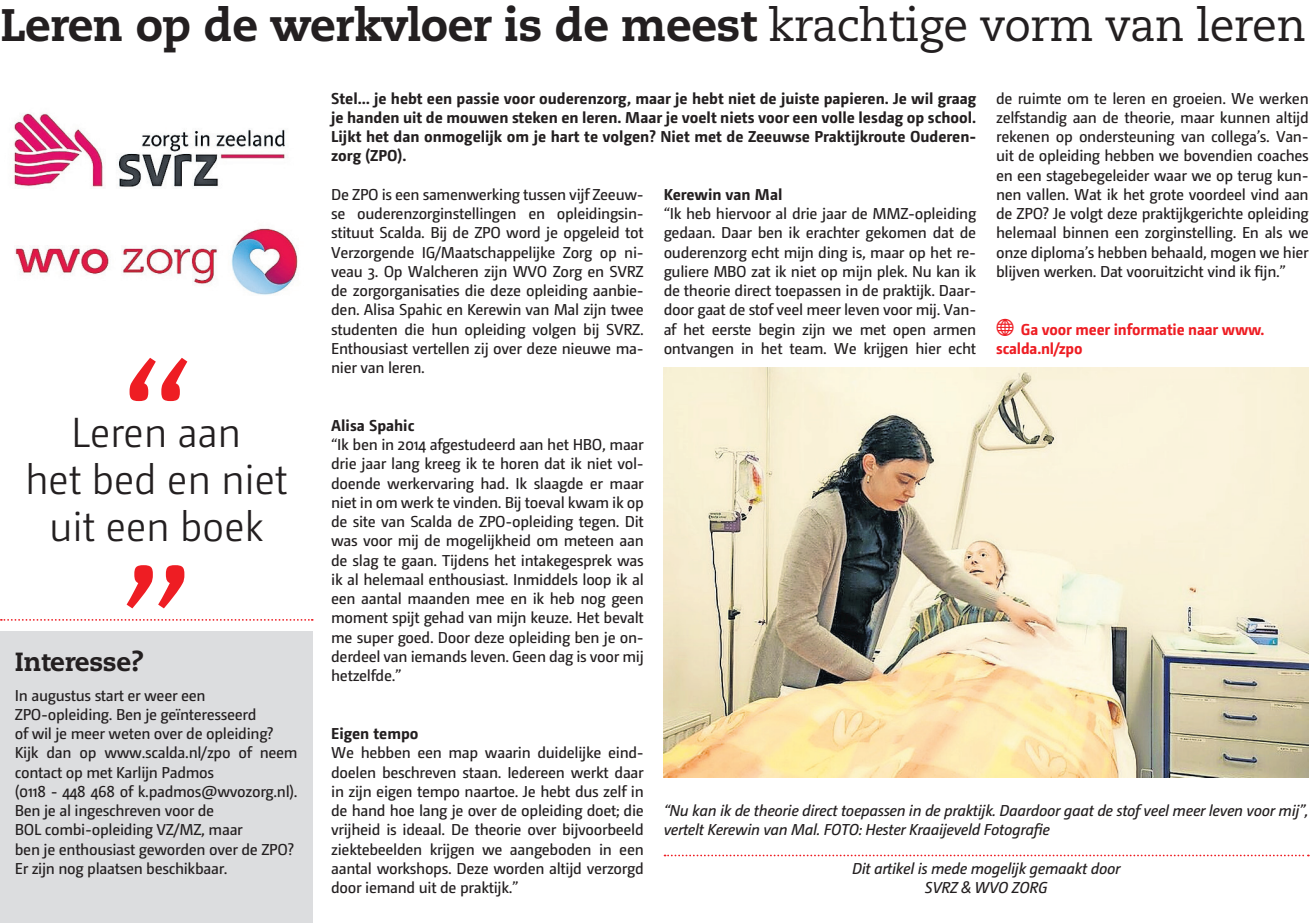
<style>
.page{position:relative;width:1310px;height:923px;background:#fff}
.page>*{position:absolute;margin:0;border:0;box-sizing:border-box;transform-origin:0 0}
.t1{font:300 201.25px/206.5px "Camingo";color:#ee1d23}
.t2{font:800 45.5px "Caecilia LT Std";letter-spacing:-.01em;color:#231f20}
.t3{font:300 42px/47.2px "Camingo";letter-spacing:-.01em;color:#231f20;text-align:center}
.t4{font:800 26.25px "Caecilia LT Std";letter-spacing:-.01em;color:#231f20}
.t5{font:15.75px/19.2px "Camingo";letter-spacing:-.02em;color:#231f20;text-align:justify}
.t6{font:700 15.75px/19.2px "Camingo";color:#231f20;text-align:justify}
.t7{font:italic 15.75px/19.2px "Camingo";letter-spacing:-.02em;color:#231f20}
.t8{font:700 15.75px/19.2px "Camingo";letter-spacing:-.01em;color:#ee1d23}
.s1{font-weight:400}
</style>
<div class="page">
<div style="left:0;top:632px;width:313px;height:291px;background:#dcdddf"></div>
<img style="left:13px;top:113px;width:285px;height:182px">
<img style="left:663px;top:368px;width:645px;height:409px">
<svg style="left:1px;top:619px;width:312px;height:2px"></svg>
<svg style="left:664px;top:854px;width:644px;height:2px"></svg>
<h2 class="t2" style="left:0;top:-3px;width:1307px">Leren op de werkvloer is de meest <span class="s1">krachtige vorm van leren</span></h2>
<h1 class="t1" style="left:118px;top:339px;width:77px">“ ”</h1>
<h3 class="t3" style="left:25px;top:409px;width:264px">Leren aan<br>het bed en niet uit een boek</h3>
<h3 class="t4" style="left:15px;top:646px;width:130px">Interesse?</h3>
<p class="t5" style="left:15px;top:685px;width:284px;text-align:left">In augustus start er weer een ZPO-opleiding. Ben je geïnteresseerd<br>of wil je meer weten over de opleiding?<br>Kijk dan op www.scalda.nl/zpo of neem contact op met Karlijn Padmos<br>(0118 - 448 468 of k.padmos@wvozorg.nl).<br>Ben je al ingeschreven voor de<br>BOL combi-opleiding VZ/MZ, maar<br>ben je enthousiast geworden over de ZPO?<br>Er zijn nog plaatsen beschikbaar.</p>
<p class="t6" style="left:331px;top:88px;width:646px">Stel… je hebt een passie voor ouderenzorg, maar je hebt niet de juiste papieren. Je wil graag je handen uit de mouwen steken en leren. Maar je voelt niets voor een volle lesdag op school.<br>Lijkt het dan onmogelijk om je hart te volgen? Niet met de Zeeuwse Praktijkroute Ouderen&shy;zorg (ZPO).</p>
<p class="t5" style="left:331px;top:185px;width:314px">De ZPO is een samenwerking tussen vijf Zeeuw&shy;se ouderenzorginstellingen en opleidingsin&shy;stituut Scalda. Bij de ZPO word je opgeleid tot Verzorgende IG/Maatschappelijke Zorg op ni&shy;veau 3. Op Walcheren zijn WVO Zorg en SVRZ de zorgorganisaties die deze opleiding aanbie&shy;den. Alisa Spahic en Kerewin van Mal zijn twee studenten die hun opleiding volgen bij SVRZ.<br>Enthousiast vertellen zij over deze nieuwe ma&shy;nier van leren.</p>
<p class="t6" style="left:663px;top:185px;width:120px">Kerewin van Mal</p>
<p class="t5" style="left:663px;top:204px;width:314px">“Ik heb hiervoor al drie jaar de MMZ-opleiding gedaan. Daar ben ik erachter gekomen dat de ouderenzorg echt mijn ding is, maar op het re&shy;guliere MBO zat ik niet op mijn plek. Nu kan ik de theorie direct toepassen in de praktijk. Daar&shy;door gaat de stof veel meer leven voor mij. Van&shy;af het eerste begin zijn we met open armen ontvangen in het team. We krijgen hier echt</p>
<p class="t6" style="left:331px;top:416px;width:85px">Alisa Spahic</p>
<p class="t5" style="left:331px;top:435px;width:314px">“Ik ben in 2014 afgestudeerd aan het HBO, maar drie jaar lang kreeg ik te horen dat ik niet vol&shy;doende werkervaring had. Ik slaagde er maar niet in om werk te vinden. Bij toeval kwam ik op de site van Scalda de ZPO-opleiding tegen. Dit was voor mij de mogelijkheid om meteen aan de slag te gaan. Tijdens het intakegesprek was ik al helemaal enthousiast. Inmiddels loop ik al een aantal maanden mee en ik heb nog geen moment spijt gehad van mijn keuze. Het bevalt me super goed. Door deze opleiding ben je on&shy;derdeel van iemands leven. Geen dag is voor mij hetzelfde.”</p>
<p class="t5" style="left:996px;top:89px;width:314px">de ruimte om te leren en groeien. We werken zelfstandig aan de theorie, maar kunnen altijd rekenen op ondersteuning van collega’s. Van&shy;uit de opleiding hebben we bovendien coaches en een stagebegeleider waar we op terug kun&shy;nen vallen. Wat ik het grote voordeel vind aan de ZPO? Je volgt deze praktijkgerichte opleiding helemaal binnen een zorginstelling. En als we onze diploma’s hebben behaald, mogen we hier blijven werken. Dat vooruitzicht vind ik fijn.”</p>
<p class="t8" style="left:996px;top:319px;width:270px;text-indent:25px">Ga voor meer informatie naar www. scalda.nl/zpo</p>
<p class="t6" style="left:331px;top:724px;width:89px">Eigen tempo</p>
<p class="t5" style="left:331px;top:743px;width:314px">We hebben een map waarin duidelijke eind&shy;doelen beschreven staan. Iedereen werkt daar in zijn eigen tempo naartoe. Je hebt dus zelf in de hand hoe lang je over de opleiding doet; die vrijheid is ideaal. De theorie over bijvoorbeeld ziektebeelden krijgen we aangeboden in een aantal workshops. Deze worden altijd verzorgd door iemand uit de praktijk.”</p>
<p class="t7" style="left:663px;top:801px;width:646px">“Nu kan ik de theorie direct toepassen in de praktijk. Daardoor gaat de stof veel meer leven voor mij”, vertelt Kerewin van Mal. FOTO: Hester Kraaijeveld Fotografie</p>
<p class="t7" style="left:852px;top:859px;width:270px">Dit artikel is mede mogelijk gemaakt door</p>
<p class="t7" style="left:925px;top:878px;width:124px">SVRZ &amp; WVO ZORG</p>
</div>
